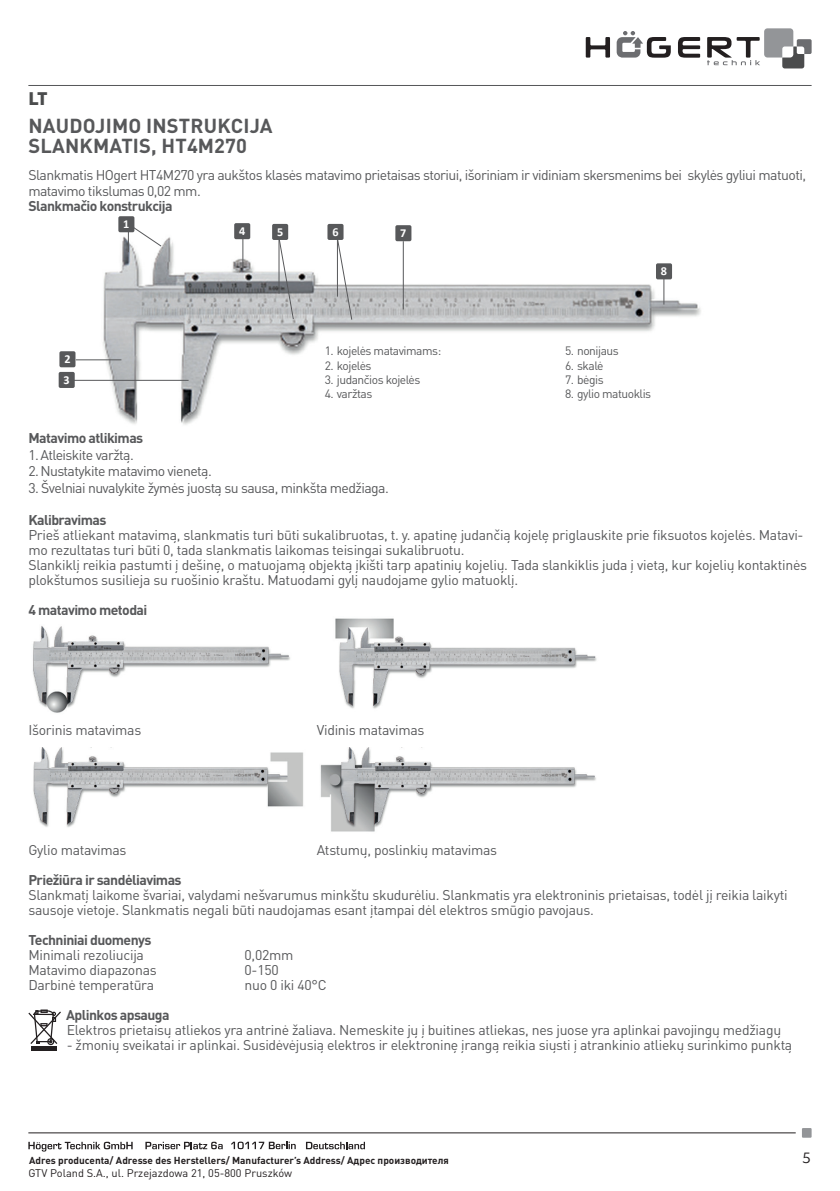
<style>
.page{position:relative;width:840px;height:1191px;background:#fff}
.page>*{position:absolute;margin:0;border:0;box-sizing:border-box;transform-origin:0 0}
.t1{font:700 20px/20px "DIN Pro";letter-spacing:.01em;color:#57585a}
.t2{font:900 18px "DIN Pro";color:#4b4c4d}
.t3{font:16px "Merel";color:#231f20}
.t4{font:14px/15px "DIN Pro";letter-spacing:-.02em;color:#57585a}
.t5{font:14px/16.8px "DIN Pro";letter-spacing:-.04em;color:#57585a}
.t6{font:700 14px "DIN Pro";letter-spacing:-.04em;color:#57585a}
.t7{font:700 12.2px/20.6px "Calibri";color:#fff}
.t8{font:12px "DIN Pro";letter-spacing:-.04em;color:#57585a}
.t9{font:11px "DIN Pro";color:#231f20}
.t10{font:700 10px "DIN Pro";color:#231f20}
</style>
<div class="page">
<svg style="left:585px;top:37px;width:24px;height:21px"></svg>
<svg style="left:678px;top:37px;width:21px;height:21px"></svg>
<svg style="left:616px;top:31px;width:54px;height:27px"></svg>
<svg style="left:707px;top:28px;width:104px;height:40px"></svg>
<svg style="left:28px;top:1141px;width:105px;height:10px"></svg>
<svg style="left:145px;top:1141px;width:77px;height:8px"></svg>
<svg style="left:231px;top:1141px;width:64px;height:8px"></svg>
<svg style="left:306px;top:1141px;width:59px;height:8px"></svg>
<svg style="left:802px;top:1128px;width:9px;height:9px"></svg>
<hr style="left:28px;top:1132px;width:767px;height:1px;background:#231f20">
<hr style="left:28px;top:85px;width:783px;height:1px;background:#57585a">
<img style="left:92px;top:216px;width:609px;height:209px">
<svg style="left:278px;top:239px;width:16px;height:81px"></svg>
<svg style="left:337px;top:239px;width:15px;height:81px"></svg>
<hr style="left:76px;top:359px;width:45px;height:1px;background:#57585a">
<hr style="left:69px;top:380px;width:119px;height:1px;background:#57585a">
<hr style="left:242px;top:238px;width:1px;height:30px;background:#57585a">
<hr style="left:403px;top:241px;width:1px;height:68px;background:#57585a">
<hr style="left:663px;top:272px;width:1px;height:32px;background:#57585a">
<svg style="left:128px;top:225px;width:34px;height:27px"></svg>
<div style="left:59px;top:351px;width:16px;height:16px;background:#57585a;border-radius:2px"></div>
<div style="left:59px;top:372px;width:16px;height:16px;background:#57585a;border-radius:2px"></div>
<div style="left:234px;top:223px;width:16px;height:16px;background:#57585a;border-radius:2px"></div>
<div style="left:395px;top:225px;width:16px;height:16px;background:#57585a;border-radius:2px"></div>
<div style="left:655px;top:263px;width:16px;height:16px;background:#57585a;border-radius:2px"></div>
<div style="left:272px;top:224px;width:16px;height:16px;background:#57585a;border-radius:2px"></div>
<div style="left:327px;top:224px;width:16px;height:16px;background:#57585a;border-radius:2px"></div>
<div style="left:118px;top:216px;width:16px;height:16px;background:#57585a;border-radius:2px"></div>
<img style="left:32px;top:618px;width:565px;height:95px">
<img style="left:33px;top:747px;width:563px;height:85px">
<div style="left:31px;top:1046px;width:26px;height:5px;background:#231f20"></div>
<svg style="left:28px;top:1009px;width:33px;height:36px"></svg>
<p class="t2" style="left:28px;top:86px;width:21px">LT</p>
<h1 class="t1" style="left:28px;top:115px;width:245px">NAUDOJIMO INSTRUKCIJA<br>SLANKMATIS, HT4M270</h1>
<p class="t5" style="left:28px;top:165px;width:778px">Slankmatis HOgert HT4M270 yra aukštos klasės matavimo prietaisas storiui, išoriniam ir vidiniam skersmenims bei skylės gyliui matuoti, matavimo tikslumas 0,02 mm.</p>
<p class="t6" style="left:28px;top:197px;width:146px">Slankmačio konstrukcija</p>
<p class="t7" style="left:64px;top:348px;width:8px">2<br>3</p>
<p class="t7" style="left:123px;top:213px;width:8px">1</p>
<p class="t7" style="left:239px;top:220px;width:8px">4</p>
<p class="t7" style="left:400px;top:222px;width:8px">7</p>
<p class="t7" style="left:277px;top:221px;width:8px">5</p>
<p class="t7" style="left:332px;top:221px;width:8px">6</p>
<p class="t8" style="left:325px;top:343px;width:118px">1. kojelės matavimams:</p>
<p class="t8" style="left:325px;top:357px;width:48px">2. kojelės</p>
<p class="t8" style="left:325px;top:371px;width:97px">3. judančios kojelės</p>
<p class="t8" style="left:325px;top:386px;width:49px">4. varžtas</p>
<p class="t7" style="left:660px;top:260px;width:8px">8</p>
<p class="t8" style="left:564px;top:343px;width:55px">5. nonijaus</p>
<p class="t8" style="left:564px;top:357px;width:40px">6. skalė</p>
<p class="t8" style="left:564px;top:371px;width:40px">7. bėgis</p>
<p class="t8" style="left:564px;top:386px;width:88px">8. gylio matuoklis</p>
<p class="t6" style="left:28px;top:428px;width:116px">Matavimo atlikimas</p>
<p class="t5" style="left:28px;top:445px;width:185px">1.Atleiskite varžtą.<br>2.Nustatykite matavimo vienetą.</p>
<p class="t5" style="left:28px;top:479px;width:362px">3. Švelniai nuvalykite žymės juostą su sausa, minkšta medžiaga.</p>
<p class="t6" style="left:28px;top:510px;width:80px">Kalibravimas</p>
<p class="t4" style="left:28px;top:527px;width:779px">Prieš atliekant matavimą, slankmatis turi būti sukalibruotas, t. y. apatinę judančią kojelę priglauskite prie fiksuotos kojelės. Matavi&shy;mo rezultatas turi būti 0, tada slankmatis laikomas teisingai sukalibruotu.<br>Slankiklį reikia pastumti į dešinę, o matuojamą objektą įkišti tarp apatinių kojelių. Tada slankiklis juda į vietą, kur kojelių kontaktinės plokštumos susilieja su ruošinio kraštu. Matuodami gylį naudojame gylio matuoklį.</p>
<p class="t6" style="left:28px;top:600px;width:120px">4 matavimo metodai</p>
<p class="t4" style="left:28px;top:722px;width:114px">Išorinis matavimas</p>
<p class="t4" style="left:316px;top:722px;width:109px">Vidinis matavimas</p>
<p class="t4" style="left:28px;top:842px;width:100px">Gylio matavimas</p>
<p class="t4" style="left:316px;top:842px;width:182px">Atstumų, poslinkių matavimas</p>
<p class="t6" style="left:28px;top:870px;width:155px">Priežiūra ir sandėliavimas</p>
<p class="t4" style="left:28px;top:887px;width:760px">Slankmatį laikome švariai, valydami nešvarumus minkštu skudurėliu. Slankmatis yra elektroninis prietaisas, todėl jį reikia laikyti sausoje vietoje. Slankmatis negali būti naudojamas esant įtampai dėl elektros smūgio pavojaus.</p>
<p class="t6" style="left:28px;top:930px;width:125px">Techniniai duomenys</p>
<p class="t4" style="left:28px;top:947px;width:117px">Minimali rezoliucija</p>
<p class="t4" style="left:244px;top:947px;width:50px">0,02mm</p>
<p class="t4" style="left:28px;top:962px;width:130px">Matavimo diapazonas</p>
<p class="t4" style="left:244px;top:962px;width:36px">0-150</p>
<p class="t4" style="left:28px;top:977px;width:127px">Darbinė temperatūra</p>
<p class="t4" style="left:244px;top:977px;width:83px">nuo 0 iki 40°C</p>
<p class="t6" style="left:66px;top:1005px;width:105px">Aplinkos apsauga</p>
<p class="t4" style="left:67px;top:1022px;width:715px">Elektros prietaisų atliekos yra antrinė žaliava. Nemeskite jų į buitines atliekas, nes juose yra aplinkai pavojingų medžiagų</p>
<p class="t4" style="left:67px;top:1037px;width:726px">- žmonių sveikatai ir aplinkai. Susidėvėjusią elektros ir elektroninę įrangą reikia siųsti į atrankinio atliekų surinkimo punktą</p>
<p class="t10" style="left:29px;top:1153px;width:421px">Adres producenta/ Adresse des Herstellers/ Manufacturer’s Address/ Адрес производителя</p>
<p class="t3" style="left:801px;top:1145px;width:10px">5</p>
<p class="t9" style="left:28px;top:1165px;width:265px">GTV Poland S.A., ul. Przejazdowa 21, 05-800 Pruszków</p>
</div>
